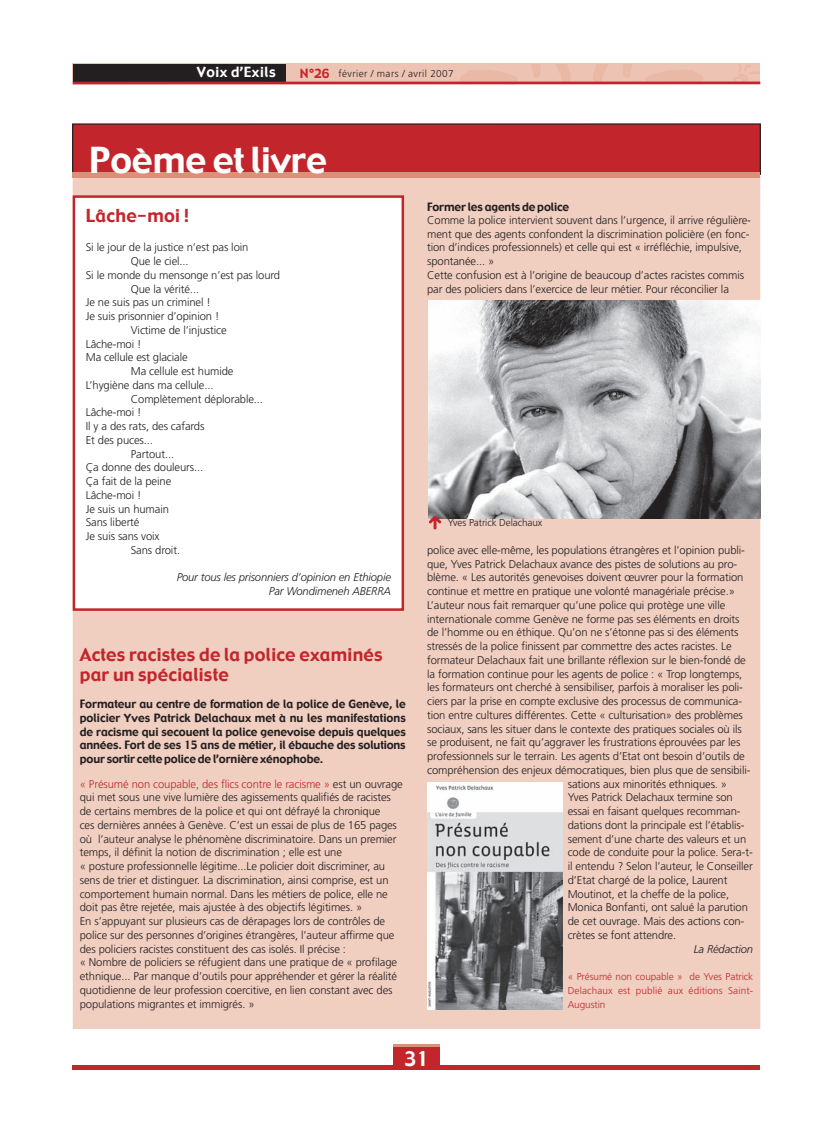
<style>
.page{position:relative;width:833px;height:1134px;background:#fff}
.page>*{position:absolute;margin:0;border:0;box-sizing:border-box;transform-origin:0 0}
.t1{font:35px "Gadget";color:#fff}
.t2{font:20px "Gadget";color:#fff}
.t3{font:17.5px/20px "Gadget";letter-spacing:.015em;color:#c2262c}
.t4{font:13.75px "Gadget";letter-spacing:.04em;color:#fff}
.t5{font:12.5px "Gadget";color:#c2262c}
.t6{font:300 11.25px/13.8px "Frutiger";letter-spacing:-.01em;color:#231f20}
.t7{font:11.25px/13.5px "Gadget";letter-spacing:-.01em;color:#231f20;text-align:justify}
.t8{font:italic 300 11.25px/13.8px "Frutiger";letter-spacing:-.015em;color:#231f20;text-align:right}
.t9{font:300 10px/13.8px "Frutiger";letter-spacing:.015em;color:#c2262c;text-align:justify}
.t10{font:300 10px "Frutiger";letter-spacing:.035em;color:#231f20}
.t11{font:300 10px "Frutiger";letter-spacing:-.01em;color:#231f20}
.s1{color:#c2262c}
</style>
<div class="page">
<div style="left:73px;top:64px;width:687px;height:18px;background:#edc4b4"></div>
<svg style="left:592px;top:64px;width:16px;height:18px"></svg>
<svg style="left:623px;top:64px;width:9px;height:14px"></svg>
<svg style="left:645px;top:70px;width:59px;height:12px"></svg>
<svg style="left:555px;top:64px;width:17px;height:18px"></svg>
<svg style="left:531px;top:64px;width:10px;height:14px"></svg>
<svg style="left:459px;top:70px;width:59px;height:12px"></svg>
<svg style="left:733px;top:64px;width:27px;height:18px"></svg>
<div style="left:73px;top:64px;width:212px;height:18px;background:#231f20"></div>
<hr style="left:73px;top:82px;width:687px;height:2px;background:#c2262c">
<div style="left:73px;top:124px;width:687px;height:905px;background:#f0cec0"></div>
<div style="left:73px;top:124px;width:687px;height:50px;background:#c2262c"></div>
<div style="left:72px;top:123px;width:689px;height:52px;border:1px solid #231f20"></div>
<div style="left:73px;top:172px;width:687px;height:6px;background:#db9079"></div>
<img style="left:427px;top:783px;width:135px;height:227px">
<div style="left:74px;top:197px;width:329px;height:413px;background:#fff"></div>
<div style="left:73px;top:195px;width:331px;height:416px;border:2px solid #c2262c"></div>
<div style="left:73px;top:1065px;width:687px;height:5px;background:#c2262c"></div>
<div style="left:393px;top:1044px;width:46px;height:26px;background:#c2262c"></div>
<hr style="left:393px;top:1044px;width:46px;height:3px;background:#db9079">
<img style="left:429px;top:301px;width:331px;height:218px">
<svg style="left:429px;top:516px;width:12px;height:13px"></svg>
<p class="t4" style="left:197px;top:63px;width:80px">Voix d’Exils</p>
<p class="t5" style="left:300px;top:65px;width:31px">N°26</p>
<p class="t10" style="left:338px;top:68px;width:117px">février / mars / avril 2007</p>
<h1 class="t1" style="left:89px;top:137px;width:239px">Poème et livre</h1>
<h3 class="t3" style="left:86px;top:207px;width:105px">Lâche-moi !</h3>
<p class="t6" style="left:86px;top:240px;width:164px">Si le jour de la justice n’est pas loin</p>
<p class="t6" style="left:131px;top:254px;width:59px">Que le ciel...</p>
<p class="t6" style="left:86px;top:268px;width:196px">Si le monde du mensonge n’est pas lourd</p>
<p class="t6" style="left:131px;top:282px;width:70px">Que la vérité...</p>
<p class="t6" style="left:86px;top:295px;width:127px">Je ne suis pas un criminel !</p>
<p class="t6" style="left:86px;top:309px;width:135px">Je suis prisonnier d’opinion !</p>
<p class="t6" style="left:131px;top:323px;width:97px">Victime de l’injustice</p>
<p class="t6" style="left:86px;top:337px;width:57px">Lâche-moi !</p>
<p class="t6" style="left:86px;top:350px;width:103px">Ma cellule est glaciale</p>
<p class="t6" style="left:131px;top:364px;width:104px">Ma cellule est humide</p>
<p class="t6" style="left:86px;top:378px;width:129px">L’hygiène dans ma cellule...</p>
<p class="t6" style="left:131px;top:392px;width:134px">Complètement déplorable...</p>
<p class="t6" style="left:86px;top:405px;width:57px">Lâche-moi !</p>
<p class="t6" style="left:86px;top:419px;width:120px">Il y a des rats, des cafards</p>
<p class="t6" style="left:86px;top:433px;width:69px">Et des puces...</p>
<p class="t6" style="left:131px;top:447px;width:45px">Partout...</p>
<p class="t6" style="left:86px;top:460px;width:119px">Ça donne des douleurs...</p>
<p class="t6" style="left:86px;top:474px;width:87px">Ça fait de la peine</p>
<p class="t6" style="left:86px;top:488px;width:57px">Lâche-moi !</p>
<p class="t6" style="left:86px;top:502px;width:85px">Je suis un humain</p>
<p class="t6" style="left:86px;top:515px;width:55px">Sans liberté</p>
<p class="t6" style="left:86px;top:529px;width:75px">Je suis sans voix</p>
<p class="t6" style="left:131px;top:543px;width:51px">Sans droit.</p>
<p class="t8" style="left:177px;top:570px;width:216px">Pour tous les prisonniers d’opinion en Ethiopie<br>Par Wondimeneh ABERRA</p>
<h3 class="t3" style="left:80px;top:646px;width:304px">Actes racistes de la police examinés par un spécialiste</h3>
<p class="t7" style="left:80px;top:698px;width:328px">Formateur au centre de formation de la police de Genève, le policier Yves Patrick Delachaux met à nu les manifestations de racisme qui secouent la police genevoise depuis quelques années. Fort de ses 15 ans de métier, il ébauche des solutions pour sortir cette police de l’ornière xénophobe.</p>
<p class="t6" style="left:80px;top:777px;width:324px"><span class="s1">« Présumé non coupable, des flics contre le racisme »</span> est un ouvrage qui met sous une vive lumière des agissements qualifiés de racistes de certains membres de la police et qui ont défrayé la chronique<br>ces dernières années à Genève. C’est un essai de plus de 165 pages où l’auteur analyse le phénomène discriminatoire. Dans un premier temps, il définit la notion de discrimination ; elle est une<br>« posture professionnelle légitime...Le policier doit discriminer, au sens de trier et distinguer. La discrimination, ainsi comprise, est un comportement humain normal. Dans les métiers de police, elle ne doit pas être rejetée, mais ajustée à des objectifs légitimes. »<br>En s’appuyant sur plusieurs cas de dérapages lors de contrôles de police sur des personnes d’origines étrangères, l’auteur affirme que des policiers racistes constituent des cas isolés. Il précise :<br>« Nombre de policiers se réfugient dans une pratique de « profilage ethnique... Par manque d’outils pour appréhender et gérer la réalité quotidienne de leur profession coercitive, en lien constant avec des populations migrantes et immigrés. »</p>
<p class="t7" style="left:427px;top:201px;width:143px">Former les agents de police</p>
<p class="t6" style="left:427px;top:213px;width:325px">Comme la police intervient souvent dans l’urgence, il arrive régulière&shy;ment que des agents confondent la discrimination policière (en fonc&shy;tion d’indices professionnels) et celle qui est « irréfléchie, impulsive, spontanée... »<br>Cette confusion est à l’origine de beaucoup d’actes racistes commis par des policiers dans l’exercice de leur métier. Pour réconcilier la</p>
<p class="t11" style="left:448px;top:517px;width:96px">Yves Patrick Delachaux</p>
<p class="t6" style="left:427px;top:543px;width:319px">police avec elle-même, les populations étrangères et l’opinion publi-</p>
<p class="t6" style="left:427px;top:557px;width:312px">que, Yves Patrick Delachaux avance des pistes de solutions au pro-</p>
<p class="t6" style="left:427px;top:570px;width:318px">blème. « Les autorités genevoises doivent œuvrer pour la formation</p>
<p class="t6" style="left:427px;top:584px;width:309px">continue et mettre en pratique une volonté managériale précise.»</p>
<p class="t6" style="left:427px;top:598px;width:300px">L’auteur nous fait remarquer qu’une police qui protège une ville</p>
<p class="t6" style="left:427px;top:612px;width:314px">internationale comme Genève ne forme pas ses éléments en droits</p>
<p class="t6" style="left:427px;top:625px;width:313px">de l’homme ou en éthique. Qu’on ne s’étonne pas si des éléments</p>
<p class="t6" style="left:427px;top:639px;width:306px">stressés de la police finissent par commettre des actes racistes. Le</p>
<p class="t6" style="left:427px;top:653px;width:320px">formateur Delachaux fait une brillante réflexion sur le bien-fondé de</p>
<p class="t6" style="left:427px;top:667px;width:317px">la formation continue pour les agents de police : « Trop longtemps,</p>
<p class="t6" style="left:427px;top:680px;width:317px">les formateurs ont cherché à sensibiliser, parfois à moraliser les poli-</p>
<p class="t6" style="left:427px;top:694px;width:317px">ciers par la prise en compte exclusive des processus de communica-</p>
<p class="t6" style="left:427px;top:708px;width:317px">tion entre cultures différentes. Cette « culturisation» des problèmes</p>
<p class="t6" style="left:427px;top:722px;width:316px">sociaux, sans les situer dans le contexte des pratiques sociales où ils</p>
<p class="t6" style="left:427px;top:735px;width:315px">se produisent, ne fait qu’aggraver les frustrations éprouvées par les</p>
<p class="t6" style="left:427px;top:749px;width:319px">professionnels sur le terrain. Les agents d’Etat ont besoin d’outils de</p>
<p class="t6" style="left:427px;top:763px;width:325px">compréhension des enjeux démocratiques, bien plus que de sensibili-</p>
<p class="t6" style="left:568px;top:777px;width:161px">sations aux minorités ethniques. »</p>
<p class="t6" style="left:568px;top:790px;width:167px">Yves Patrick Delachaux termine son</p>
<p class="t6" style="left:568px;top:804px;width:174px">essai en faisant quelques recomman-</p>
<p class="t6" style="left:568px;top:818px;width:178px">dations dont la principale est l’établis-</p>
<p class="t6" style="left:568px;top:832px;width:180px">sement d’une charte des valeurs et un</p>
<p class="t6" style="left:568px;top:845px;width:187px">code de conduite pour la police. Sera-t-</p>
<p class="t6" style="left:568px;top:859px;width:187px">il entendu ? Selon l’auteur, le Conseiller</p>
<p class="t6" style="left:568px;top:873px;width:161px">d’Etat chargé de la police, Laurent</p>
<p class="t6" style="left:568px;top:887px;width:163px">Moutinot, et la cheffe de la police,</p>
<p class="t6" style="left:568px;top:900px;width:182px">Monica Bonfanti, ont salué la parution</p>
<p class="t6" style="left:568px;top:914px;width:178px">de cet ouvrage. Mais des actions con-</p>
<p class="t6" style="left:568px;top:928px;width:110px">crètes se font attendre.</p>
<p class="t8" style="left:694px;top:942px;width:61px">La Rédaction</p>
<p class="t9" style="left:568px;top:970px;width:187px">« Présumé non coupable » de Yves Patrick Delachaux est publié aux éditions Saint-Augustin</p>
<h2 class="t2" style="left:404px;top:1046px;width:26px">31</h2>
</div>
